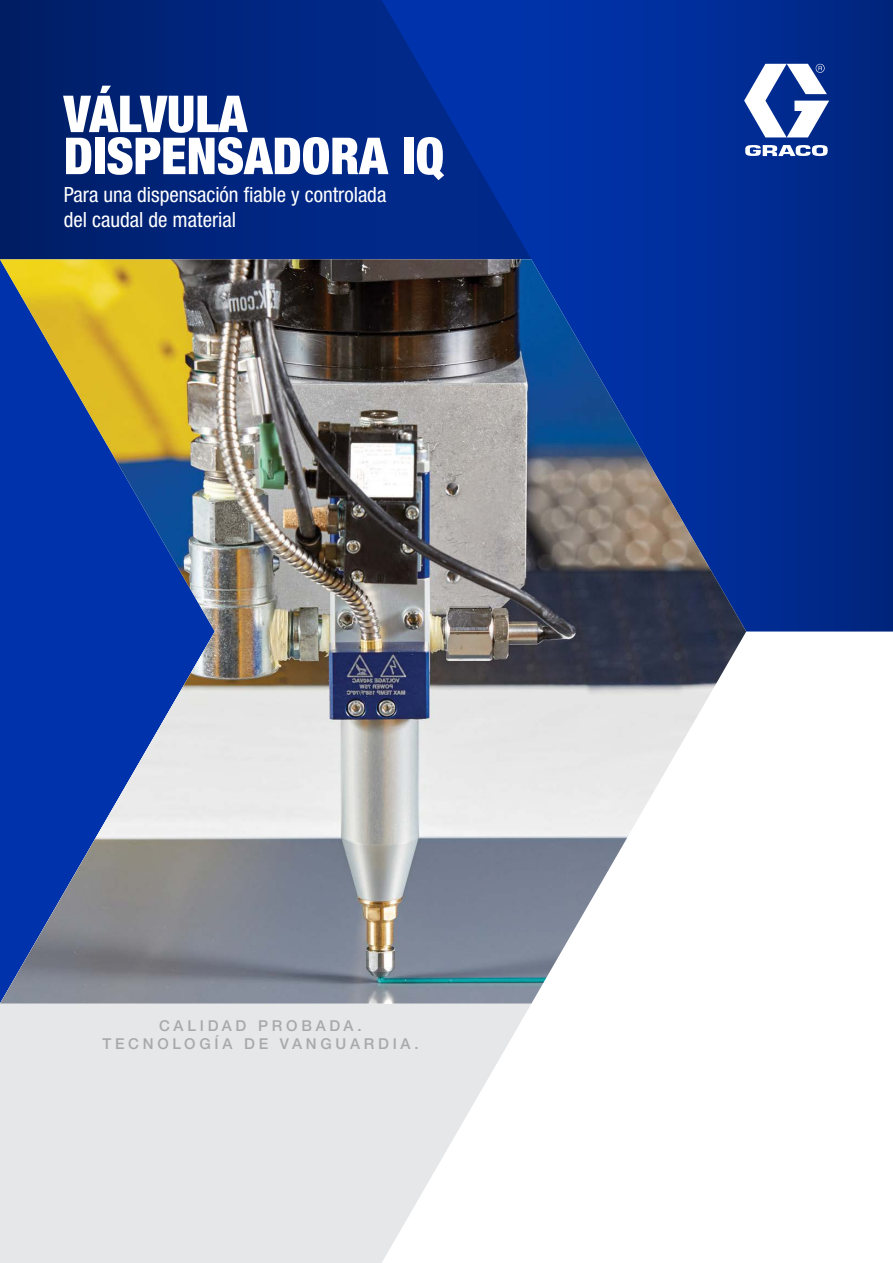
<style>
.page{position:relative;width:893px;height:1263px;background:#fff}
.page>*{position:absolute;margin:0;border:0;box-sizing:border-box;transform-origin:0 0}
.t1{font:900 condensed 51px/42px "Helvetica Neue LTW1 G";color:#fff}
.t2{font:condensed 21px/25.2px "Helvetica Neue LTW1 G";color:#fff}
.t3{font:500 15px/18px "Helvetica Neue LTW1 G";letter-spacing:.25em;color:#a7a9ac;text-align:center}
</style>
<div class="page">
<svg style="left:746px;top:0;width:147px;height:631px;background:#002887"></svg>
<svg style="left:0;top:0;width:746px;height:259px;background:#00298a"></svg>
<svg style="left:0;top:1003px;width:531px;height:260px;background:#e9eaeb"></svg>
<img style="left:0;top:259px;width:746px;height:744px">
<svg style="left:744px;top:63px;width:85px;height:74px"></svg>
<svg style="left:745px;top:145px;width:83px;height:11px"></svg>
<h1 class="t1" style="left:64px;top:93px;width:382px">VÁLVULA<br>DISPENSADORA IQ</h1>
<p class="t2" style="left:64px;top:182px;width:324px">Para una dispensación fiable y controlada del caudal de material</p>
<p class="t3" style="left:102px;top:1017px;width:318px">CALIDAD PROBADA.<br>TECNOLOGÍA DE VANGUARDIA.</p>
</div>
